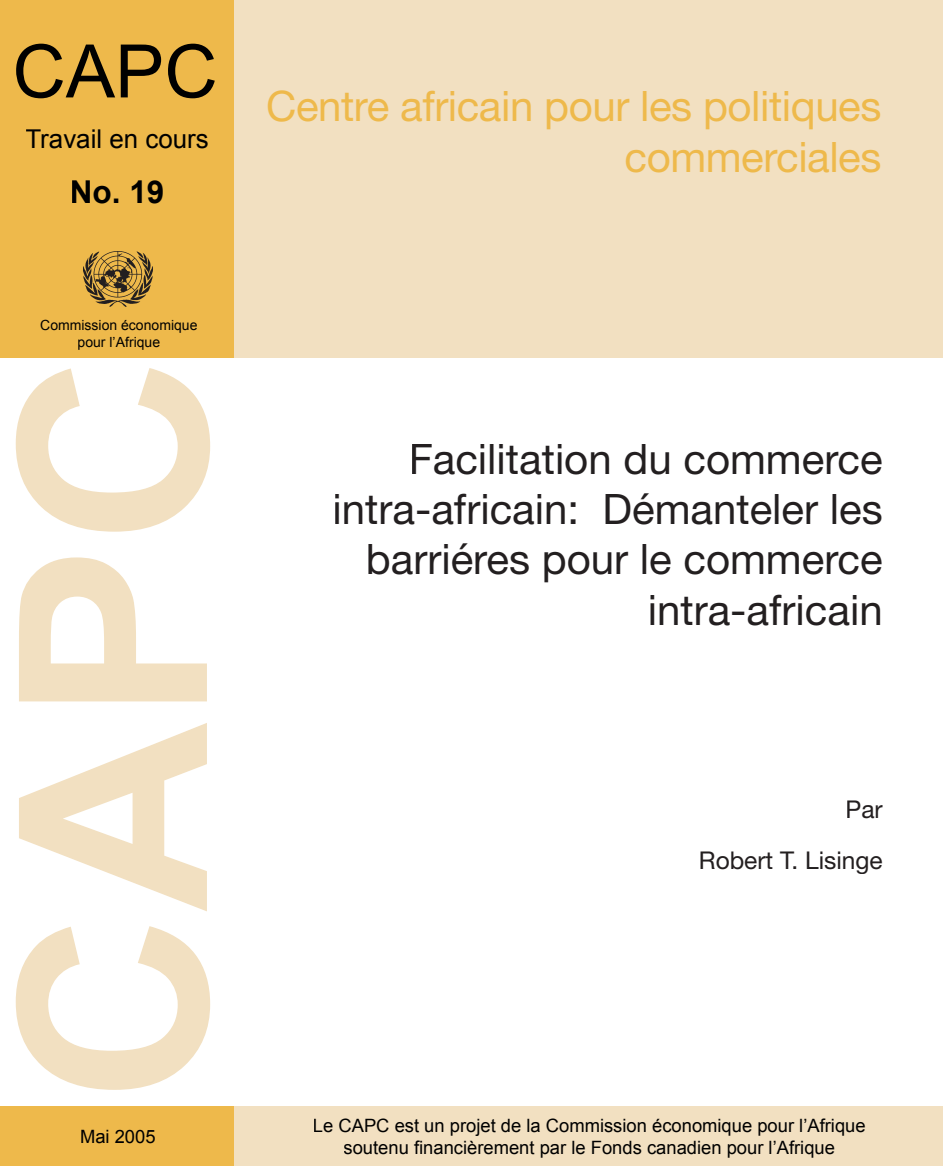
<style>
.page{position:relative;width:943px;height:1166px;background:#fff}
.page>*{position:absolute;margin:0;border:0;box-sizing:border-box;transform-origin:0 0}
.t1{font:700 262.5px "Arial";color:#f2e0c1}
.t2{font:73.85px "Arial";color:#000}
.t3{font:42px/50.4px "Helvetica Neue";color:#231f20;text-align:right}
.t4{font:42px/50.4px "Helvetica Neue";letter-spacing:-.01em;color:#eeb94b;text-align:right}
.t5{font:700 31.5px "Arial";color:#000}
.t6{font:25.9px "Arial";color:#000}
.t7{font:24.5px/50.4px "Helvetica Neue";color:#231f20;text-align:right}
.t8{font:18.38px "Arial";color:#000}
.t9{font:14px/16.8px "Arial";color:#000;text-align:center}
</style>
<div class="page">
<div style="left:233px;top:1106px;width:710px;height:60px;background:#f2e0c1"></div>
<div style="left:0;top:1106px;width:233px;height:60px;background:#eeb94b"></div>
<div style="left:233px;top:0;width:710px;height:357px;background:#f2e0c1"></div>
<div style="left:0;top:0;width:233px;height:357px;background:#eeb94b"></div>
<img style="left:84px;top:252px;width:69px;height:54px">
<h2 class="t2" style="left:12px;top:30px;width:207px">CAPC</h2>
<h3 class="t6" style="left:25px;top:125px;width:185px">Travail en cours</h3>
<h3 class="t5" style="left:70px;top:174px;width:96px">No. 19</h3>
<p class="t9" style="left:40px;top:317px;width:159px">Commission économique pour l’Afrique</p>
<h1 class="t1" style="left:-33px;top:1102px;width:749px;rotate:-90deg">CAPC</h1>
<p class="t8" style="left:80px;top:1126px;width:77px">Mai 2005</p>
<h3 class="t4" style="left:266px;top:81px;width:617px">Centre africain pour les politiques commerciales</h3>
<h3 class="t3" style="left:332px;top:433px;width:551px">Facilitation du commerce intra-africain: Démanteler les barriéres pour le commerce intra-africain</h3>
<h3 class="t7" style="left:699px;top:784px;width:185px">Par<br>Robert T. Lisinge</h3>
<p class="t8" style="left:313px;top:1115px;width:554px">Le CAPC est un projet de la Commission économique pour l’Afrique</p>
<p class="t8" style="left:343px;top:1137px;width:493px">soutenu financièrement par le Fonds canadien pour l’Afrique</p>
</div>
